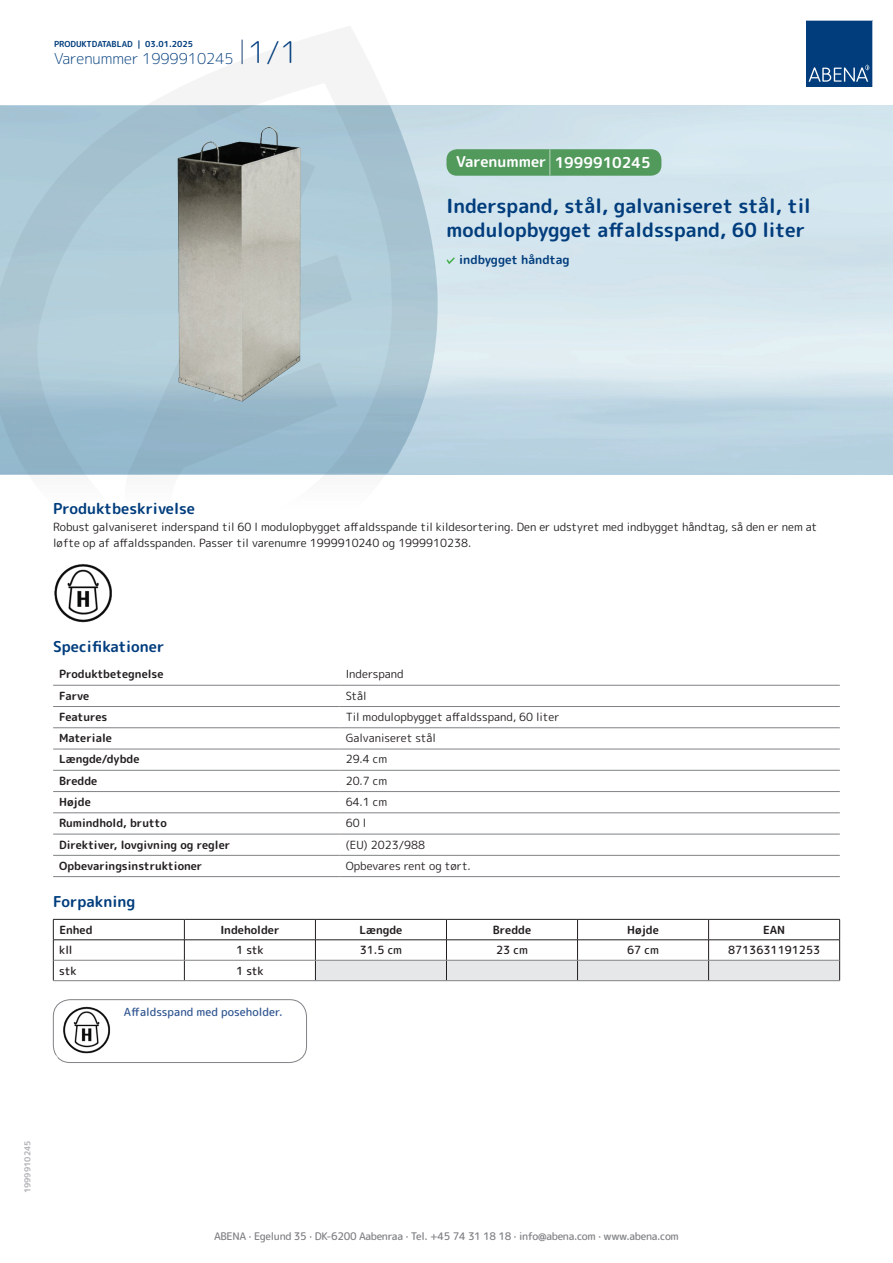
<style>
.page{position:relative;width:893px;height:1263px;background:#fff}
.page>*{position:absolute;margin:0;border:0;box-sizing:border-box;transform-origin:0 0}
.t1{font:700 19.5px/24px "Rounded Mplus 1 c";color:#013d7d}
.t2{font:700 15px "Rounded Mplus 1 c";color:#013d7d}
.t3{font:300 15px "Rounded Mplus 1 c";color:#013d7d}
.t4{font:700 15px "Rounded Mplus 1 c";color:#fff}
.t5{font:700 12px "Rounded Mplus 1 c";color:#013d7d}
.t6{font:11.25px/16.5px "Rounded Mplus 1 c";color:#231f20}
.t7{font:700 11.25px "Rounded Mplus 1 c";color:#231f20}
.t8{font:500 11.25px "Rounded Mplus 1 c";color:#231f20}
.t9{font:500 11.25px "Rounded Mplus 1 c";color:#305691}
.t10{font:500 10.5px "Rounded Mplus 1 c";letter-spacing:-.03em;color:#808285}
.t11{font:700 10.5px "Rounded Mplus 1 c";color:#fff}
.t12{font:700 8.25px "Rounded Mplus 1 c";color:#013d7d}
.t13{font:700 8.25px "Rounded Mplus 1 c";color:#b2b3b7}
.s1{font-size:30px}
.s2{font-size:25.5px}
</style>
<div class="page">
<svg style="left:0;top:26px;width:439px;height:449px"></svg>
<svg style="left:0;top:106px;width:438px;height:368px;background:#a7c5d3"></svg>
<svg style="left:242px;top:40px;width:1px;height:24px"></svg>
<svg style="left:806px;top:20px;width:67px;height:67px;background:#144b86"></svg>
<img style="left:177px;top:127px;width:124px;height:275px">
<img style="left:54px;top:564px;width:58px;height:58px">
<hr style="left:53px;top:685px;width:287px;height:1px;background:#808285">
<hr style="left:340px;top:685px;width:500px;height:1px;background:#808285">
<hr style="left:53px;top:706px;width:287px;height:1px;background:#808285">
<hr style="left:340px;top:706px;width:500px;height:1px;background:#808285">
<hr style="left:53px;top:727px;width:287px;height:1px;background:#808285">
<hr style="left:340px;top:727px;width:500px;height:1px;background:#808285">
<hr style="left:53px;top:749px;width:287px;height:1px;background:#808285">
<hr style="left:340px;top:749px;width:500px;height:1px;background:#808285">
<hr style="left:53px;top:770px;width:287px;height:1px;background:#808285">
<hr style="left:340px;top:770px;width:500px;height:1px;background:#808285">
<hr style="left:53px;top:791px;width:287px;height:1px;background:#808285">
<hr style="left:340px;top:791px;width:500px;height:1px;background:#808285">
<hr style="left:53px;top:812px;width:287px;height:1px;background:#808285">
<hr style="left:340px;top:812px;width:500px;height:1px;background:#808285">
<hr style="left:53px;top:834px;width:287px;height:1px;background:#808285">
<hr style="left:340px;top:834px;width:500px;height:1px;background:#808285">
<hr style="left:53px;top:855px;width:287px;height:1px;background:#808285">
<hr style="left:340px;top:855px;width:500px;height:1px;background:#808285">
<hr style="left:53px;top:876px;width:287px;height:1px;background:#808285">
<hr style="left:340px;top:876px;width:500px;height:1px;background:#808285">
<hr style="left:53px;top:919px;width:131px;height:1px;background:#231f20">
<hr style="left:184px;top:919px;width:131px;height:1px;background:#231f20">
<hr style="left:53px;top:939px;width:131px;height:1px;background:#231f20">
<hr style="left:184px;top:939px;width:131px;height:1px;background:#231f20">
<svg style="left:53px;top:919px;width:1px;height:61px"></svg>
<svg style="left:184px;top:919px;width:1px;height:61px"></svg>
<svg style="left:315px;top:919px;width:525px;height:61px"></svg>
<hr style="left:54px;top:960px;width:130px;height:1px;background:#808285">
<hr style="left:184px;top:960px;width:131px;height:1px;background:#808285">
<hr style="left:315px;top:960px;width:131px;height:1px;background:#808285">
<hr style="left:446px;top:960px;width:131px;height:1px;background:#808285">
<hr style="left:577px;top:960px;width:132px;height:1px;background:#808285">
<hr style="left:709px;top:960px;width:130px;height:1px;background:#808285">
<hr style="left:53px;top:980px;width:131px;height:1px;background:#808285">
<hr style="left:184px;top:980px;width:131px;height:1px;background:#808285">
<hr style="left:315px;top:980px;width:131px;height:1px;background:#808285">
<hr style="left:446px;top:980px;width:131px;height:1px;background:#808285">
<hr style="left:577px;top:980px;width:132px;height:1px;background:#808285">
<hr style="left:709px;top:980px;width:131px;height:1px;background:#808285">
<img style="left:63px;top:1006px;width:47px;height:47px">
<div style="left:53px;top:999px;width:254px;height:64px;border:1px solid #808285;border-radius:17px"></div>
<svg style="left:446px;top:257px;width:9px;height:7px"></svg>
<div style="left:446px;top:149px;width:215px;height:27px;background:#52995c;border-radius:10px"></div>
<p class="t12" style="left:54px;top:38px;width:141px">PRODUKTDATABLAD | 03.01.2025</p>
<h2 class="t3" style="left:54px;top:48px;width:246px">Varenummer 1999910245 <span class="s1">1/1</span></h2>
<h2 class="t4" style="left:456px;top:152px;width:196px">Varenummer <span class="s2">|</span> 1999910245</h2>
<h1 class="t1" style="left:446px;top:194px;width:366px">Inderspand, stål, galvaniseret stål, til modulopbygget affaldsspand, 60 liter</h1>
<p class="t5" style="left:459px;top:251px;width:112px">indbygget håndtag</p>
<h2 class="t2" style="left:53px;top:498px;width:143px">Produktbeskrivelse</h2>
<p class="t6" style="left:53px;top:518px;width:766px">Robust galvaniseret inderspand til 60 l modulopbygget affaldsspande til kildesortering. Den er udstyret med indbygget håndtag, så den er nem at løfte op af affaldsspanden. Passer til varenumre 1999910240 og 1999910238.</p>
<h2 class="t2" style="left:53px;top:635px;width:113px">Specifikationer</h2>
<p class="t7" style="left:59px;top:666px;width:106px">Produktbetegnelse</p>
<p class="t6" style="left:346px;top:666px;width:60px">Inderspand</p>
<p class="t7" style="left:59px;top:688px;width:32px">Farve</p>
<p class="t6" style="left:346px;top:687px;width:23px">Stål</p>
<p class="t7" style="left:59px;top:709px;width:50px">Features</p>
<p class="t6" style="left:346px;top:708px;width:215px">Til modulopbygget affaldsspand, 60 liter</p>
<p class="t7" style="left:59px;top:730px;width:54px">Materiale</p>
<p class="t6" style="left:346px;top:730px;width:92px">Galvaniseret stål</p>
<p class="t7" style="left:59px;top:751px;width:82px">Længde/dybde</p>
<p class="t6" style="left:346px;top:751px;width:43px">29.4 cm</p>
<p class="t7" style="left:59px;top:773px;width:40px">Bredde</p>
<p class="t6" style="left:346px;top:772px;width:43px">20.7 cm</p>
<p class="t7" style="left:59px;top:794px;width:33px">Højde</p>
<p class="t6" style="left:346px;top:794px;width:43px">64.1 cm</p>
<p class="t7" style="left:59px;top:815px;width:109px">Rumindhold, brutto</p>
<p class="t6" style="left:346px;top:815px;width:22px">60 l</p>
<p class="t7" style="left:59px;top:836px;width:173px">Direktiver, lovgivning og regler</p>
<p class="t6" style="left:346px;top:836px;width:81px">(EU) 2023/988</p>
<p class="t7" style="left:59px;top:858px;width:145px">Opbevaringsinstruktioner</p>
<p class="t6" style="left:346px;top:857px;width:127px">Opbevares rent og tørt.</p>
<h2 class="t2" style="left:53px;top:891px;width:84px">Forpakning</h2>
<p class="t7" style="left:59px;top:922px;width:35px">Enhed</p>
<p class="t7" style="left:220px;top:922px;width:61px">Indeholder</p>
<p class="t7" style="left:359px;top:922px;width:44px">Længde</p>
<p class="t7" style="left:493px;top:922px;width:40px">Bredde</p>
<p class="t7" style="left:627px;top:922px;width:33px">Højde</p>
<p class="t7" style="left:763px;top:922px;width:24px">EAN</p>
<p class="t8" style="left:59px;top:942px;width:15px">kll</p>
<p class="t8" style="left:236px;top:942px;width:29px">1 stk</p>
<p class="t8" style="left:360px;top:942px;width:44px">31.5 cm</p>
<p class="t8" style="left:496px;top:942px;width:33px">23 cm</p>
<p class="t8" style="left:627px;top:942px;width:33px">67 cm</p>
<p class="t8" style="left:728px;top:942px;width:94px">8713631191253</p>
<p class="t8" style="left:59px;top:962px;width:19px">stk</p>
<p class="t8" style="left:236px;top:962px;width:29px">1 stk</p>
<p class="t9" style="left:124px;top:1004px;width:160px">Affaldsspand med poseholder.</p>
<p class="t11" style="left:53px;top:1051px;width:7px">*</p>
<p class="t13" style="left:22px;top:1193px;width:54px;rotate:-90deg">1999910245</p>
<p class="t10" style="left:214px;top:1229px;width:466px">ABENA · Egelund 35 · DK-6200 Aabenraa · Tel. +45 74 31 18 18 · info@abena.com · www.abena.com</p>
</div>
